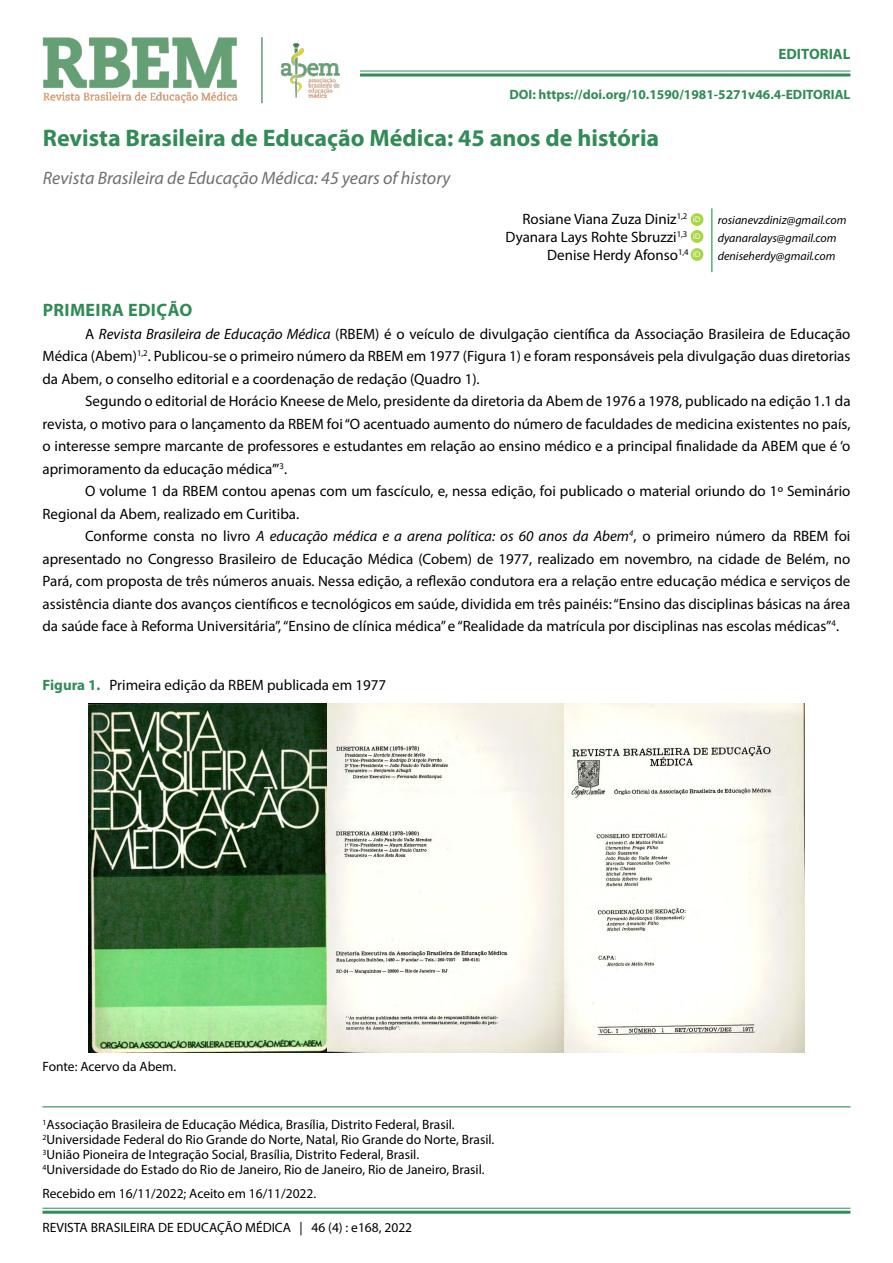
<style>
.page{position:relative;width:893px;height:1263px;background:#fff}
.page>*{position:absolute;margin:0;border:0;box-sizing:border-box;transform-origin:0 0}
.t1{font:700 24px "Myriad Pro";color:#318b57}
.t2{font:italic 18px "Myriad Pro";color:#706f6f}
.t3{font:700 18px "Myriad Pro";letter-spacing:.02em;color:#318b57}
.t4{font:15px/22.5px "Myriad Pro";color:#000;text-align:justify}
.t5{font:700 15px "Myriad Pro";color:#318b57}
.t6{font:13.5px/15px "Myriad Pro";color:#000}
.t7{font:700 13.5px "Myriad Pro";color:#318b57}
.t8{font:italic 12px/18px "Myriad Pro";color:#000}
.s1{font-family:"Verdana";font-size:7.5px;color:#fff}
.s2{font-style:italic}
.s3{font-weight:700;color:#318b57}
</style>
<div class="page">
<hr style="left:360px;top:71px;width:490px;height:1px;background:#318b57">
<hr style="left:360px;top:74px;width:490px;height:3px;background:#318b57">
<hr style="left:43px;top:1208px;width:807px;height:1px;background:#318b57">
<hr style="left:43px;top:1211px;width:807px;height:3px;background:#318b57">
<img style="left:43px;top:37px;width:297px;height:67px">
<hr style="left:43px;top:1106px;width:807px;height:1px;background:#318b57">
<hr style="left:711px;top:208px;width:1px;height:64px;background:#318b57">
<div style="left:691px;top:213px;width:12px;height:13px;background:#a6d742;border-radius:50%"></div>
<div style="left:691px;top:230px;width:12px;height:13px;background:#a6d742;border-radius:50%"></div>
<div style="left:691px;top:248px;width:12px;height:13px;background:#a6d742;border-radius:50%"></div>
<img style="left:88px;top:704px;width:717px;height:348px">
<p class="t5" style="left:778px;top:44px;width:73px">EDITORIAL</p>
<p class="t7" style="left:509px;top:86px;width:342px">DOI: https://doi.org/10.1590/1981-5271v46.4-EDITORIAL</p>
<h1 class="t1" style="left:43px;top:122px;width:618px">Revista Brasileira de Educação Médica: 45 anos de história</h1>
<p class="t2" style="left:43px;top:167px;width:409px">Revista Brasileira de Educação Médica: 45 years of history</p>
<p class="t4" style="left:505px;top:210px;width:197px;line-height:18px;text-align:right">Rosiane Viana Zuza Diniz<sup>1,2</sup> <span class="s1">iD<br></span>Dyanara Lays Rohte Sbruzzi<sup>1,3</sup> <sup>iD<br></sup>Denise Herdy Afonso<sup>1,4</sup> <sup>iD</sup></p>
<p class="t8" style="left:718px;top:210px;width:130px">rosianevzdiniz@gmail.com dyanaralays@gmail.com deniseherdy@gmail.com</p>
<p class="t3" style="left:43px;top:298px;width:151px">PRIMEIRA EDIÇÃO</p>
<p class="t4" style="left:43px;top:322px;width:809px;text-indent:43px">A <span class="s2">Revista Brasileira de Educação Médica</span> (RBEM) é o veículo de divulgação científica da Associação Brasileira de Educação Médica (Abem)<sup>1,2</sup>. Publicou-se o primeiro número da RBEM em 1977 (Figura 1) e foram responsáveis pela divulgação duas diretorias da Abem, o conselho editorial e a coordenação de redação (Quadro 1).</p>
<p class="t4" style="left:43px;top:390px;width:809px;text-indent:43px">Segundo o editorial de Horácio Kneese de Melo, presidente da diretoria da Abem de 1976 a 1978, publicado na edição 1.1 da revista, o motivo para o lançamento da RBEM foi “O acentuado aumento do número de faculdades de medicina existentes no país, o interesse sempre marcante de professores e estudantes em relação ao ensino médico e a principal finalidade da ABEM que é ‘o aprimoramento da educação médica’”<sup>3</sup>.</p>
<p class="t4" style="left:43px;top:480px;width:809px;text-indent:43px">O volume 1 da RBEM contou apenas com um fascículo, e, nessa edição, foi publicado o material oriundo do 1º Seminário<br>Regional da Abem, realizado em Curitiba.</p>
<p class="t4" style="left:43px;top:525px;width:809px;text-indent:43px">Conforme consta no livro <span class="s2">A educação médica e a arena política: os 60 anos da Abem</span><sup>4</sup>, o primeiro número da RBEM foi apresentado no Congresso Brasileiro de Educação Médica (Cobem) de 1977, realizado em novembro, na cidade de Belém, no Pará, com proposta de três números anuais. Nessa edição, a reflexão condutora era a relação entre educação médica e serviços de assistência diante dos avanços científicos e tecnológicos em saúde, dividida em três painéis: “Ensino das disciplinas básicas na área da saúde face à Reforma Universitária”, “Ensino de clínica médica” e “Realidade da matrícula por disciplinas nas escolas médicas”<sup>4</sup>.</p>
<p class="t4" style="left:43px;top:673px;width:345px"><span class="s3">Figura 1.</span> Primeira edição da RBEM publicada em 1977</p>
<p class="t6" style="left:43px;top:1059px;width:135px">Fonte: Acervo da Abem.</p>
<p class="t6" style="left:43px;top:1117px;width:453px"><sup>1</sup>Associação Brasileira de Educação Médica, Brasília, Distrito Federal, Brasil.<br><sup>2</sup>Universidade Federal do Rio Grande do Norte, Natal, Rio Grande do Norte, Brasil.<br><sup>3</sup>União Pioneira de Integração Social, Brasília, Distrito Federal, Brasil.<br><sup>4</sup>Universidade do Estado do Rio de Janeiro, Rio de Janeiro, Rio de Janeiro, Brasil.</p>
<p class="t6" style="left:43px;top:1185px;width:275px">Recebido em 16/11/2022; Aceito em 16/11/2022.</p>
<p class="t6" style="left:43px;top:1220px;width:371px">REVISTA BRASILEIRA DE EDUCAÇÃO MÉDICA | 46 (4) : e168, 2022</p>
</div>
